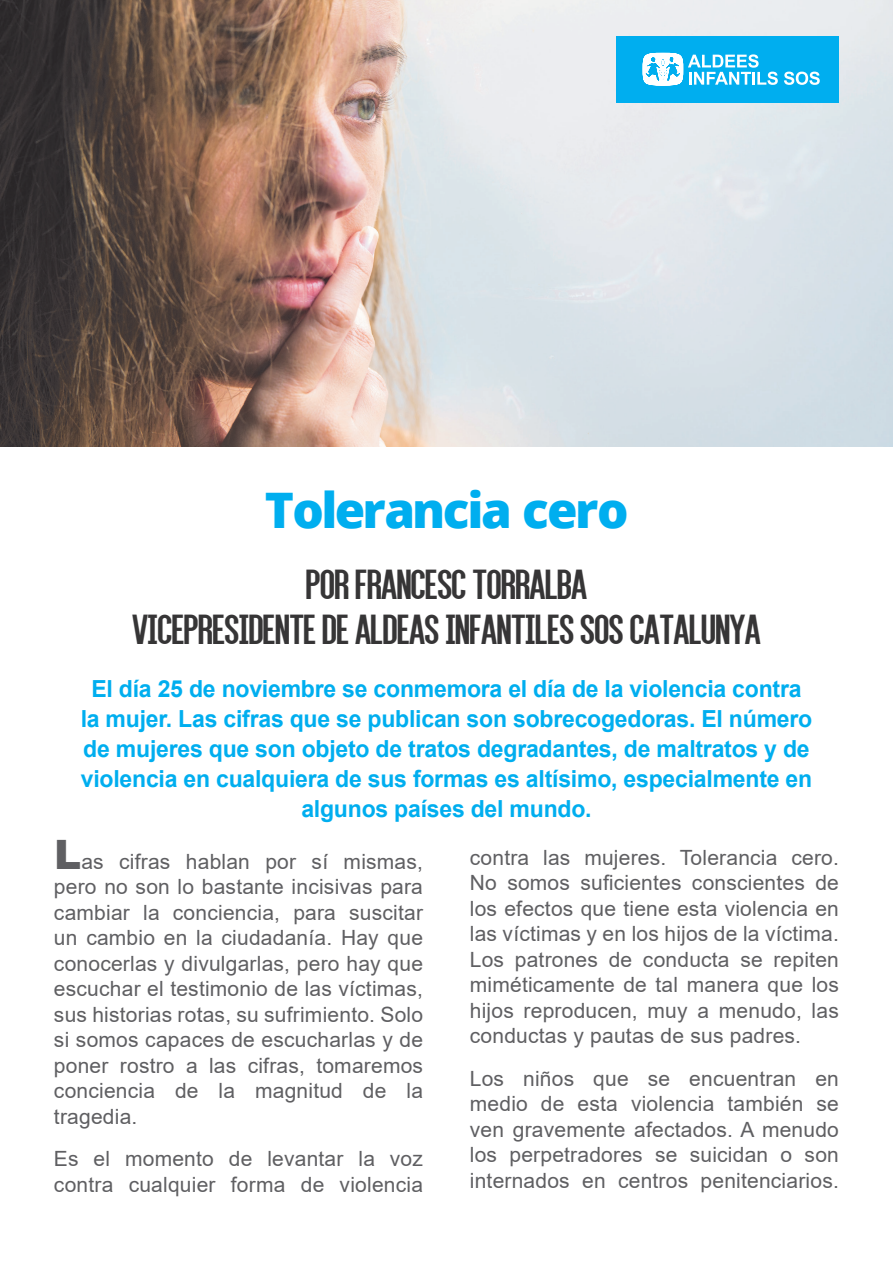
<style>
.page{position:relative;width:893px;height:1263px;background:#fff}
.page>*{position:absolute;margin:0;border:0;box-sizing:border-box;transform-origin:0 0}
.t1{font:800 49.05px "Open Sans";letter-spacing:-.05em;color:#00aeef}
.t2{font:44.55px/45px "Alegre Sans";letter-spacing:-.025em;color:#363536;text-align:center}
.t3{font:700 23.55px/30px "Arial";letter-spacing:-.01em;color:#00aeef;text-align:center}
.t4{font:21px/25.5px "Arial";letter-spacing:.01em;color:#5f5f62;text-align:justify}
.s1{font-weight:900;font-size:40.5px}
</style>
<div class="page">
<img style="left:0;top:0;width:893px;height:446px">
<div style="left:618px;top:36px;width:221px;height:67px;background:#00aeef"></div>
<svg style="left:642px;top:52px;width:136px;height:34px"></svg>
<svg style="left:784px;top:72px;width:36px;height:13px"></svg>
<h1 class="t1" style="left:265px;top:473px;width:365px">Tolerancia cero</h1>
<h2 class="t2" style="left:132px;top:560px;width:630px">POR FRANCESC TORRALBA<br>VICEPRESIDENTE DE ALDEAS INFANTILES SOS CATALUNYA</h2>
<p class="t3" style="left:81px;top:673px;width:733px">El día 25 de noviembre se conmemora el día de la violencia contra la mujer. Las cifras que se publican son sobrecogedoras. El número de mujeres que son objeto de tratos degradantes, de maltratos y de violencia en cualquiera de sus formas es altísimo, especialmente en algunos países del mundo.</p>
<p class="t4" style="left:54px;top:848px;width:371px"><span class="s1">L</span>as cifras hablan por sí mismas, pero no son lo bastante incisivas para cambiar la conciencia, para suscitar un cambio en la ciudadanía. Hay que conocerlas y divulgarlas, pero hay que escuchar el testimonio de las víctimas, sus historias rotas, su sufrimiento. Solo si somos capaces de escucharlas y de poner rostro a las cifras, tomaremos conciencia de la magnitud de la tragedia.</p>
<p class="t4" style="left:54px;top:1146px;width:371px">Es el momento de levantar la voz contra cualquier forma de violencia</p>
<p class="t4" style="left:470px;top:844px;width:371px">contra las mujeres. Tolerancia cero.<br>No somos suficientes conscientes de los efectos que tiene esta violencia en las víctimas y en los hijos de la víctima.<br>Los patrones de conducta se repiten miméticamente de tal manera que los hijos reproducen, muy a menudo, las conductas y pautas de sus padres.</p>
<p class="t4" style="left:470px;top:1065px;width:371px">Los niños que se encuentran en medio de esta violencia también se ven gravemente afectados. A menudo los perpetradores se suicidan o son internados en centros penitenciarios.</p>
</div>
